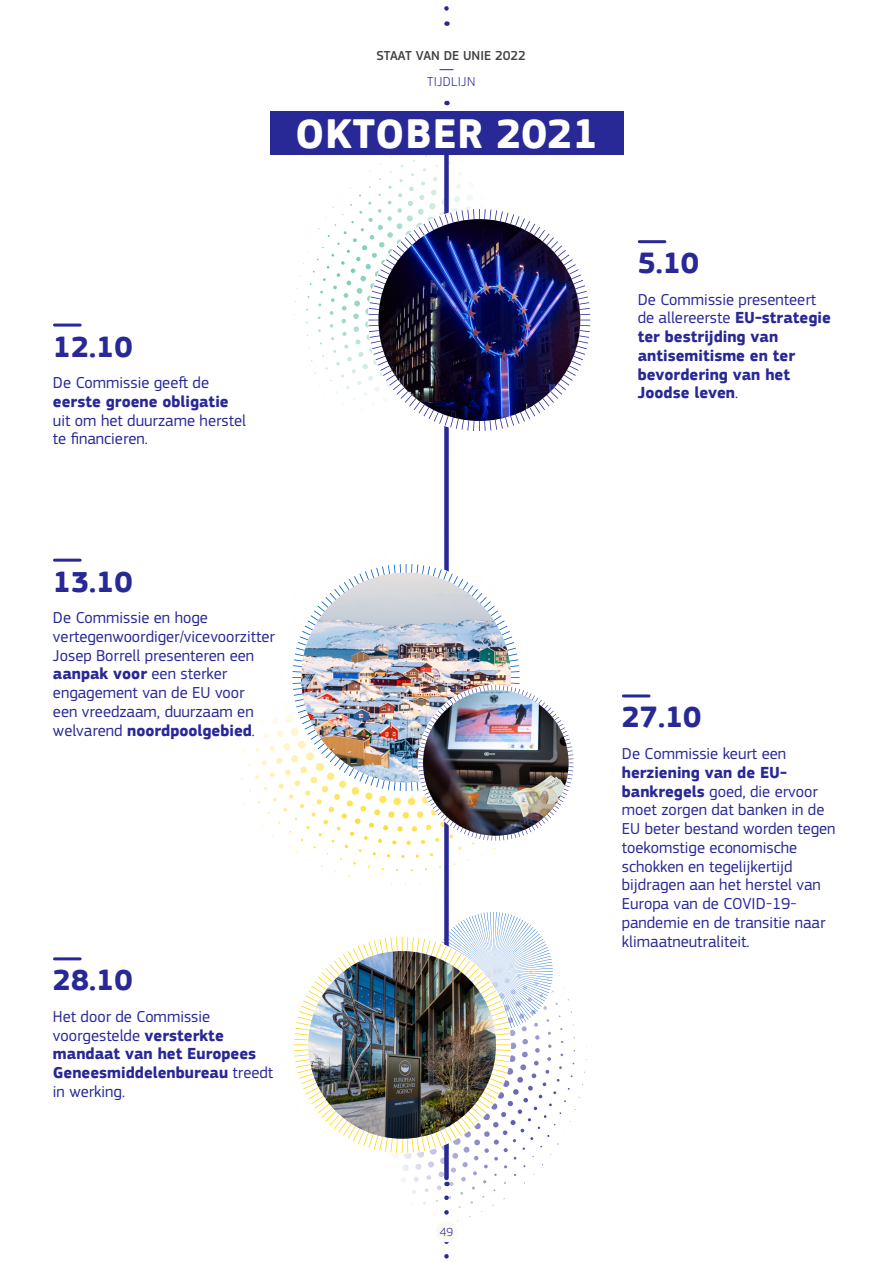
<style>
.page{position:relative;width:893px;height:1263px;background:#fff}
.page>*{position:absolute;margin:0;border:0;box-sizing:border-box;transform-origin:0 0}
.Month_Title{font:700 42.75px "EC Square Sans Pro";letter-spacing:.02em;color:#fff}
.t1{font:700 30.3px "EC Square Sans Pro";color:#282896}
.Body_text{font:16.5px/18.8px "EC Square Sans Pro";color:#282896}
.Body_text-2{font:700 16.5px/18.8px "EC Square Sans Pro";color:#282896}
.t2{font:500 13.5px "EC Square Sans Pro";color:#414042}
.t3{font:300 13.5px "EC Square Sans Pro";letter-spacing:.02em;color:#282896}
.t4{font:300 12.15px "EC Square Sans Pro";color:#282896}
.s1{font-weight:700}
.s2{font-weight:400}
</style>
<div class="page">
<svg style="left:294px;top:135px;width:370px;height:269px"></svg>
<svg style="left:227px;top:705px;width:281px;height:155px"></svg>
<div style="left:444px;top:137px;width:5px;height:1041px;background:#282896"></div>
<svg style="left:444px;top:1242px;width:5px;height:14px"></svg>
<svg style="left:368px;top:209px;width:222px;height:222px"></svg>
<hr style="left:479px;top:209px;width:1px;height:111px;background:#282896">
<hr style="left:479px;top:320px;width:1px;height:111px;background:#282896">
<img style="left:378px;top:219px;width:202px;height:202px;border-radius:101px">
<svg style="left:308px;top:860px;width:279px;height:362px"></svg>
<svg style="left:294px;top:912px;width:259px;height:241px"></svg>
<hr style="left:402px;top:937px;width:1px;height:108px;background:#ffd500">
<hr style="left:402px;top:1045px;width:1px;height:108px;background:#ffd500">
<img style="left:308px;top:951px;width:188px;height:188px;border-radius:94px">
<hr style="left:292px;top:677px;width:114px;height:1px;background:#005bbb">
<hr style="left:496px;top:763px;width:78px;height:1px;background:#282896">
<img style="left:293px;top:564px;width:280px;height:276px">
<hr style="left:495px;top:685px;width:1px;height:78px;background:#282896">
<hr style="left:495px;top:763px;width:1px;height:78px;background:#282896">
<img style="left:423px;top:690px;width:146px;height:146px;border-radius:73px">
<svg style="left:444px;top:6px;width:5px;height:3px"></svg>
<svg style="left:440px;top:69px;width:13px;height:1px"></svg>
<div style="left:270px;top:111px;width:353px;height:44px;background:#282896"></div>
<hr style="left:639px;top:240px;width:26px;height:3px;background:#282896">
<hr style="left:54px;top:324px;width:26px;height:3px;background:#282896">
<hr style="left:54px;top:559px;width:26px;height:3px;background:#282896">
<hr style="left:623px;top:694px;width:26px;height:3px;background:#282896">
<hr style="left:54px;top:957px;width:26px;height:3px;background:#282896">
<div style="left:436px;top:1221px;width:21px;height:21px;background:#fbf9f3;border-radius:50%"></div>
<h3 class="t1" style="left:53px;top:328px;width:81px">12.10</h3>
<p class="Body_text" style="left:53px;top:373px;width:195px">De Commissie geeft de <span class="s1">eerste groene obligatie </span>uit om het duurzame herstel te financieren.</p>
<p class="t2" style="left:377px;top:48px;width:151px">STAAT VAN DE UNIE 2022</p>
<p class="t3" style="left:427px;top:74px;width:50px">TIJDLIJN</p>
<h2 class="Month_Title" style="left:295px;top:108px;width:304px">OKTOBER 2021</h2>
<h3 class="t1" style="left:638px;top:245px;width:63px">5.10</h3>
<p class="Body_text-2" style="left:638px;top:290px;width:195px"><span class="s2">De Commissie presenteert de allereerste</span> EU-strategie ter bestrijding van antisemitisme en ter bevordering van het<br>Joodse leven<span class="s2">.</span></p>
<h3 class="t1" style="left:53px;top:563px;width:81px">13.10</h3>
<p class="Body_text" style="left:53px;top:608px;width:223px">De Commissie en hoge vertegenwoordiger/vicevoorzitter<br>Josep Borrell presenteren een <span class="s1">aanpak voor</span> een sterker engagement van de EU voor<br>een vreedzaam, duurzaam en welvarend <span class="s1">noordpoolgebied</span>.</p>
<h3 class="t1" style="left:53px;top:962px;width:81px">28.10</h3>
<p class="Body_text-2" style="left:53px;top:1008px;width:222px"><span class="s2">Het door de Commissie voorgestelde</span> versterkte mandaat van het Europees<br>Geneesmiddelenbureau <span class="s2">treedt in werking.</span></p>
<h3 class="t1" style="left:622px;top:699px;width:81px">27.10</h3>
<p class="Body_text" style="left:622px;top:744px;width:215px">De Commissie keurt een <span class="s1">herziening van de EU&shy;bankregels</span> goed, die ervoor moet zorgen dat banken in de<br>EU beter bestand worden tegen toekomstige economische schokken en tegelijkertijd bijdragen aan het herstel van<br>Europa van de COVID-19- pandemie en de transitie naar klimaatneutraliteit.</p>
<p class="t4" style="left:440px;top:1225px;width:15px">49</p>
</div>
